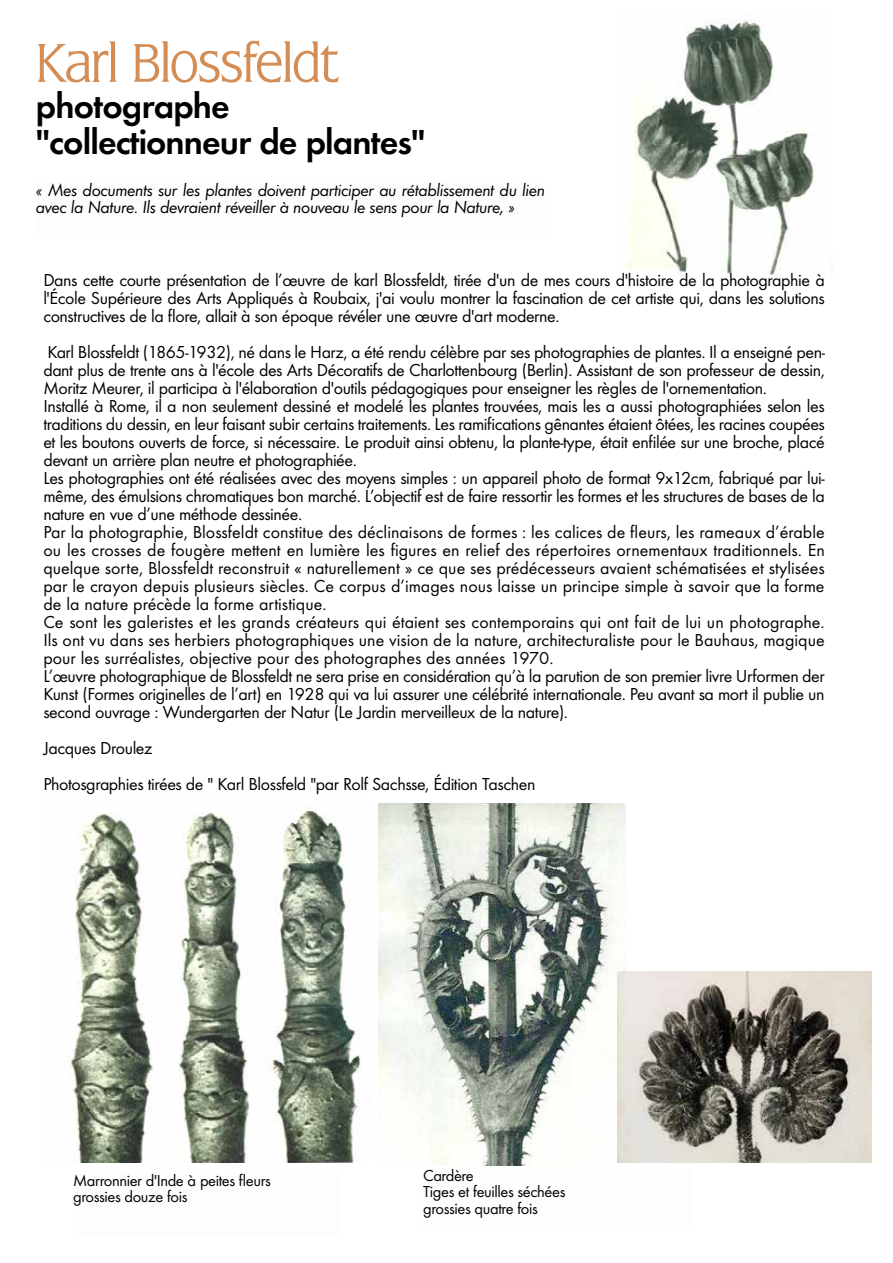
<style>
.page{position:relative;width:893px;height:1263px;background:#fff}
.page>*{position:absolute;margin:0;border:0;box-sizing:border-box;transform-origin:0 0}
.t1{font:300 54px "Flange BQ";letter-spacing:-.025em;color:#d38d55}
.t2{font:600 36px/36px "Futura T";letter-spacing:-.025em;color:#000}
.t3{font:18px/18px "Futura T";letter-spacing:-.025em;color:#000}
.t4{font:italic 18px/16.5px "Futura T";letter-spacing:-.025em;color:#000}
.t5{font:16.5px/16.5px "Futura T";letter-spacing:-.025em;color:#000}
</style>
<div class="page">
<img style="left:67px;top:806px;width:294px;height:357px">
<img style="left:378px;top:803px;width:247px;height:363px">
<img style="left:627px;top:19px;width:187px;height:259px">
<img style="left:617px;top:972px;width:254px;height:191px">
<h1 class="t1" style="left:36px;top:32px;width:304px">Karl Blossfeldt</h1>
<h2 class="t2" style="left:36px;top:87px;width:391px">photographe "collectionneur de plantes"</h2>
<p class="t4" style="left:36px;top:182px;width:511px">« Mes documents sur les plantes doivent participer au rétablissement du lien avec la Nature. Ils devraient réveiller à nouveau le sens pour la Nature, »</p>
<p class="t3" style="left:43px;top:271px;width:783px;text-align:justify">Dans cette courte présentation de l’œuvre de karl Blossfeldt, tirée d'un de mes cours d'histoire de la photographie à l'École Supérieure des Arts Appliqués à Roubaix, j'ai voulu montrer la fascination de cet artiste qui, dans les solutions constructives de la flore, allait à son époque révéler une œuvre d'art moderne.</p>
<p class="t3" style="left:43px;top:343px;width:783px">Karl Blossfeldt (1865-1932), né dans le Harz, a été rendu célèbre par ses photographies de plantes. Il a enseigné pen&shy;dant plus de trente ans à l'école des Arts Décoratifs de Charlottenbourg (Berlin). Assistant de son professeur de dessin, Moritz Meurer, il participa à l'élaboration d'outils pédagogiques pour enseigner les règles de l'ornementation.<br>Installé à Rome, il a non seulement dessiné et modelé les plantes trouvées, mais les a aussi photographiées selon les traditions du dessin, en leur faisant subir certains traitements. Les ramifications gênantes étaient ôtées, les racines coupées et les boutons ouverts de force, si nécessaire. Le produit ainsi obtenu, la plante-type, était enfilée sur une broche, placé devant un arrière plan neutre et photographiée.<br>Les photographies ont été réalisées avec des moyens simples : un appareil photo de format 9x12cm, fabriqué par lui&shy;même, des émulsions chromatiques bon marché. L’objectif est de faire ressortir les formes et les structures de bases de la nature en vue d’une méthode dessinée.<br>Par la photographie, Blossfeldt constitue des déclinaisons de formes : les calices de fleurs, les rameaux d’érable ou les crosses de fougère mettent en lumière les figures en relief des répertoires ornementaux traditionnels. En quelque sorte, Blossfeldt reconstruit « naturellement » ce que ses prédécesseurs avaient schématisées et stylisées par le crayon depuis plusieurs siècles. Ce corpus d’images nous laisse un principe simple à savoir que la forme de la nature précède la forme artistique.<br>Ce sont les galeristes et les grands créateurs qui étaient ses contemporains qui ont fait de lui un photographe.<br>Ils ont vu dans ses herbiers photographiques une vision de la nature, architecturaliste pour le Bauhaus, magique pour les surréalistes, objective pour des photographes des années 1970.<br>L’œuvre photographique de Blossfeldt ne sera prise en considération qu’à la parution de son premier livre Urformen der Kunst (Formes originelles de l’art) en 1928 qui va lui assurer une célébrité internationale. Peu avant sa mort il publie un second ouvrage : Wundergarten der Natur (Le Jardin merveilleux de la nature).</p>
<p class="t3" style="left:43px;top:730px;width:494px;line-height:36px">Jacques Droulez<br>Photosgraphies tirées de " Karl Blossfeld "par Rolf Sachsse, Édition Taschen</p>
<p class="t5" style="left:73px;top:1172px;width:199px">Marronnier d'Inde à peites fleurs grossies douze fois</p>
<p class="t5" style="left:423px;top:1167px;width:144px">Cardère<br>Tiges et feuilles séchées grossies quatre fois</p>
</div>
